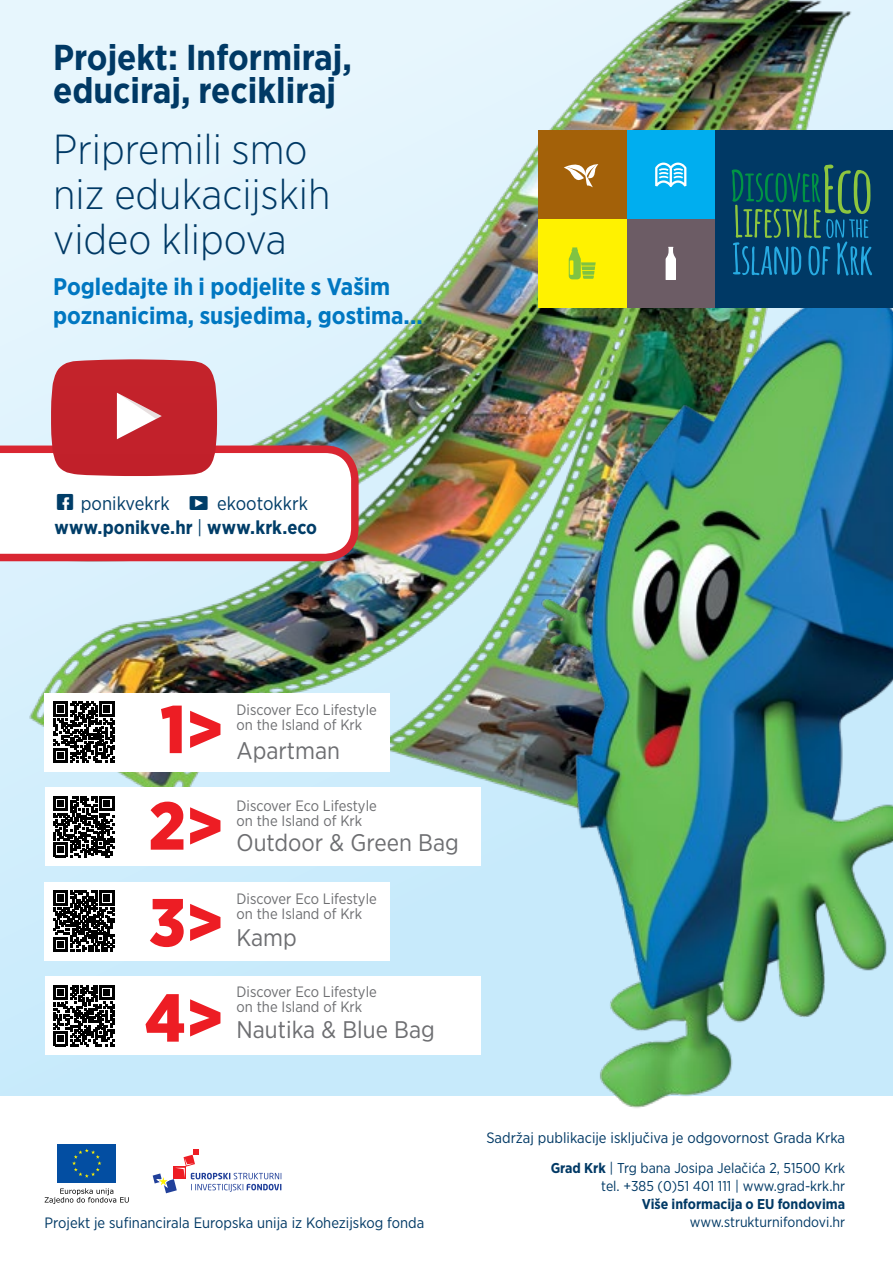
<style>
.page{position:relative;width:893px;height:1263px;background:#fff}
.page>*{position:absolute;margin:0;border:0;box-sizing:border-box;transform-origin:0 0}
.t1{font:900 67.5px/96.1px "Gotham Narrow";color:#ed1d24;text-align:justify}
.t2{font:300 42px/45px "Gotham Narrow";color:#003965}
.t3{font:700 36px/33px "Gotham Narrow";color:#003965}
.t4{font:700 24px/28.8px "Gotham Narrow";color:#0077c1}
.t5{font:24px "Gotham Narrow";color:#6d6e71}
.t6{font:700 18.9px/24.6px "Gotham Narrow";letter-spacing:.005em;color:#003d68}
.t7{font:15px/15px "Gotham Narrow";color:#6d6e71}
.t8{font:15px "Gotham Narrow";color:#003965}
.t9{font:14.25px/18px "Gotham Narrow";color:#003965;text-align:right}
.t10{font:700 14.25px "Gotham Narrow";color:#003965}
.s1{font-family:"Modern Pictograms";font-weight:400;font-size:26.4px}
.s2{font-weight:400}
.s3{font-weight:700}
</style>
<div class="page">
<div style="left:0;top:0;width:893px;height:1095px;background:#c7eafb"></div>
<div style="left:57px;top:1143px;width:60px;height:41px;background:#034ea2"></div>
<svg style="left:72px;top:1148px;width:29px;height:30px"></svg>
<svg style="left:45px;top:1188px;width:84px;height:16px"></svg>
<svg style="left:153px;top:1149px;width:129px;height:44px"></svg>
<img style="left:0;top:0;width:893px;height:883px">
<img style="left:538px;top:211px;width:355px;height:897px">
<div style="left:45px;top:693px;width:345px;height:78px;background:#fff"></div>
<svg style="left:53px;top:702px;width:61px;height:61px"></svg>
<div style="left:45px;top:788px;width:435px;height:78px;background:#fff"></div>
<svg style="left:53px;top:796px;width:61px;height:61px"></svg>
<div style="left:45px;top:882px;width:345px;height:78px;background:#fff"></div>
<svg style="left:53px;top:890px;width:61px;height:62px"></svg>
<div style="left:45px;top:976px;width:435px;height:78px;background:#fff"></div>
<svg style="left:53px;top:985px;width:61px;height:61px"></svg>
<div style="left:626px;top:219px;width:89px;height:89px;background:#6c5c65"></div>
<svg style="left:665px;top:246px;width:11px;height:34px"></svg>
<div style="left:626px;top:131px;width:89px;height:88px;background:#00aeef"></div>
<svg style="left:655px;top:162px;width:32px;height:25px"></svg>
<div style="left:538px;top:131px;width:88px;height:88px;background:#a36109"></div>
<svg style="left:564px;top:164px;width:35px;height:24px"></svg>
<div style="left:538px;top:219px;width:88px;height:89px;background:#fff200"></div>
<svg style="left:568px;top:247px;width:28px;height:33px"></svg>
<div style="left:715px;top:131px;width:177px;height:177px;background:#003965"></div>
<svg style="left:732px;top:165px;width:140px;height:111px"></svg>
<svg style="left:0;top:359px;width:362px;height:206px;background:#deb4b8"></svg>
<h3 class="t3" style="left:53px;top:40px;width:300px">Projekt: Informiraj, educiraj, recikliraj</h3>
<h2 class="t2" style="left:53px;top:126px;width:279px">Pripremili smo niz edukacijskih video klipova</h2>
<h3 class="t4" style="left:53px;top:272px;width:371px">Pogledajte ih i podjelite s Vašim poznanicima, susjedima, gostima...</h3>
<p class="t6" style="left:54px;top:491px;width:264px"><span class="s1">G</span> <span class="s2">ponikvekrk</span> <span class="s1">P</span> <span class="s2">ekootokkrk </span>www.ponikve.hr <span class="s2">|</span> www.krk.eco</p>
<h1 class="t1" style="left:145px;top:680px;width:81px">1&gt; 2&gt; 3&gt; 4&gt;</h1>
<p class="t7" style="left:236px;top:702px;width:142px">Discover Eco Lifestyle on the Island of Krk</p>
<h3 class="t5" style="left:236px;top:735px;width:105px">Apartman</h3>
<p class="t7" style="left:236px;top:798px;width:142px">Discover Eco Lifestyle on the Island of Krk</p>
<h3 class="t5" style="left:236px;top:828px;width:224px">Outdoor &amp; Green Bag</h3>
<p class="t7" style="left:236px;top:891px;width:142px">Discover Eco Lifestyle on the Island of Krk</p>
<h3 class="t5" style="left:236px;top:923px;width:62px">Kamp</h3>
<p class="t7" style="left:236px;top:984px;width:142px">Discover Eco Lifestyle on the Island of Krk</p>
<h3 class="t5" style="left:236px;top:1015px;width:200px">Nautika &amp; Blue Bag</h3>
<p class="t8" style="left:45px;top:1214px;width:381px">Projekt je sufinancirala Europska unija iz Kohezijskog fonda</p>
<p class="t8" style="left:486px;top:1128px;width:360px">Sadržaj publikacije isključiva je odgovornost Grada Krka</p>
<p class="t9" style="left:551px;top:1159px;width:296px"><span class="s3">Grad Krk</span> | Trg bana Josipa Jelačića 2, 51500 Krk tel. +385 (0)51 401 111 | www.grad-krk.hr</p>
<p class="t10" style="left:642px;top:1195px;width:205px">Više informacija o EU fondovima</p>
<p class="t9" style="left:690px;top:1213px;width:157px">www.strukturnifondovi.hr</p>
</div>
